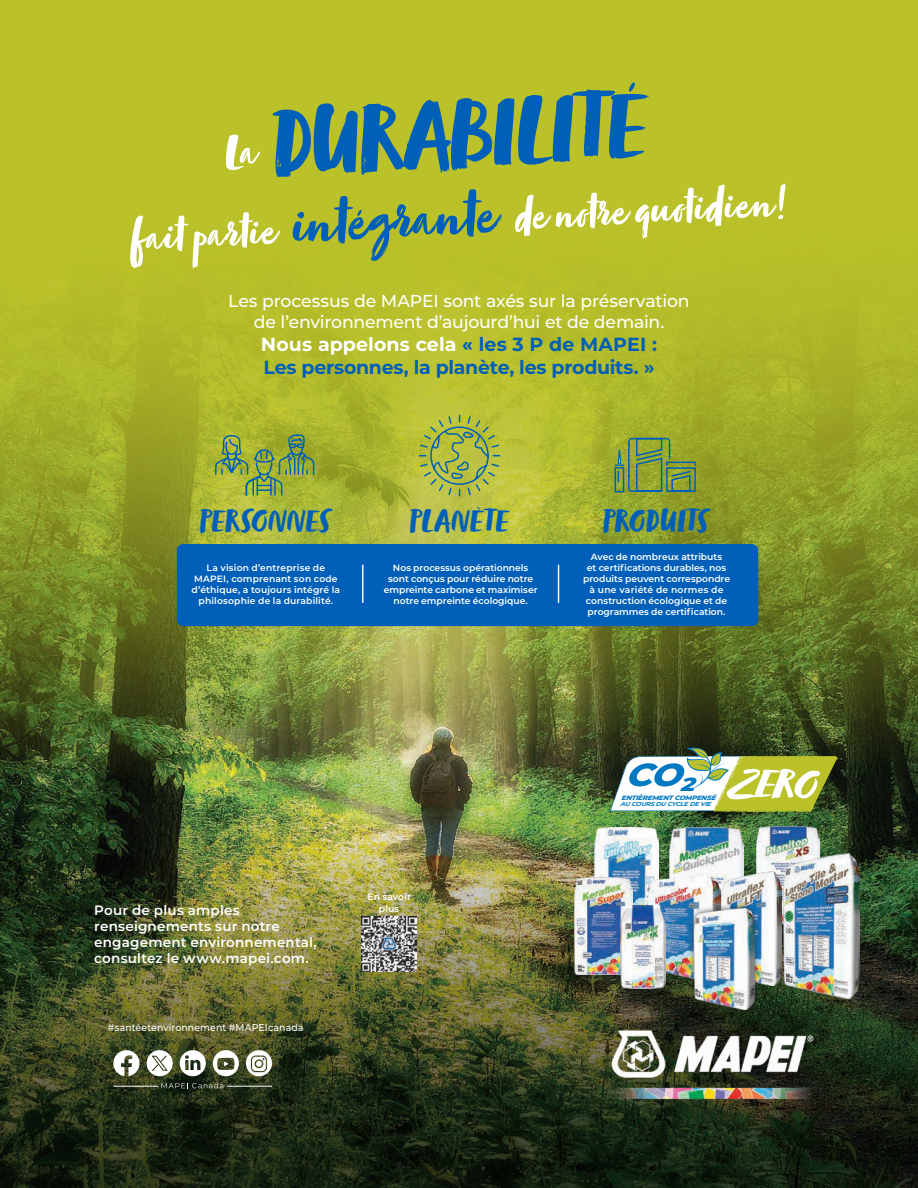
<style>
.page{position:relative;width:918px;height:1188px;background:#fff}
.page>*{position:absolute;margin:0;border:0;box-sizing:border-box;transform-origin:0 0}
.t1{font:97.5px "Zooja Pro";color:#005fb9}
.t2{font:66px "Zooja Pro";color:#005fb9}
.t3{font:49.5px/80.2px "Zooja Pro";color:#fff}
.t4{font:32.55px "Zooja Pro";letter-spacing:.03em;color:#005fb9}
.t5{font:700 18.9px/23.1px "Montserrat";letter-spacing:-.01em;color:#005fb9}
.t6{font:500 17.25px/21.1px "Montserrat";letter-spacing:-.01em;color:#fff;text-align:center}
.t7{font:600 13.5px/16.2px "Montserrat";letter-spacing:.015em;color:#fff}
.t8{font:500 9.9px "Montserrat";letter-spacing:.015em;color:#fff;scale:.94 1}
.t9{font:600 9.3px/11.1px "Montserrat";color:#fff;text-align:center}
.t10{font:600 9.15px/10.9px "Montserrat";color:#fff;text-align:center}
.t11{font:italic 800 6.45px "Montserrat";color:#0079c2;scale:1.09 1}
.t12{font:italic 700 5.85px "Montserrat";color:#0079c2;scale:1.09 1}
.s1{color:#fff}
</style>
<div class="page">
<img style="left:0;top:825px;width:918px;height:363px">
<img style="left:0;top:0;width:918px;height:825px">
<img style="left:607px;top:1025px;width:211px;height:78px">
<svg style="left:113px;top:1050px;width:27px;height:26px"></svg>
<svg style="left:180px;top:1050px;width:26px;height:26px"></svg>
<svg style="left:246px;top:1050px;width:26px;height:26px"></svg>
<svg style="left:213px;top:1050px;width:26px;height:26px"></svg>
<svg style="left:147px;top:1050px;width:26px;height:26px"></svg>
<svg style="left:162px;top:1083px;width:61px;height:5px"></svg>
<hr style="left:113px;top:1086px;width:45px;height:1px;background:#fff">
<hr style="left:227px;top:1086px;width:45px;height:1px;background:#fff">
<div style="left:177px;top:544px;width:581px;height:82px;background:#005fb9;border-radius:6px"></div>
<svg style="left:418px;top:414px;width:83px;height:83px;background:#a5b64d"></svg>
<svg style="left:214px;top:434px;width:101px;height:62px;background:#8ca648"></svg>
<svg style="left:614px;top:420px;width:83px;height:73px;background:#849e40"></svg>
<hr style="left:362px;top:565px;width:2px;height:38px;background:#fff">
<hr style="left:558px;top:565px;width:1px;height:38px;background:#fff">
<img style="left:361px;top:917px;width:55px;height:55px">
<img style="left:757px;top:826px;width:63px;height:97px">
<img style="left:669px;top:828px;width:74px;height:75px">
<img style="left:594px;top:828px;width:65px;height:78px">
<img style="left:575px;top:877px;width:58px;height:98px">
<img style="left:721px;top:871px;width:60px;height:115px">
<svg style="left:610px;top:745px;width:228px;height:68px"></svg>
<img style="left:649px;top:876px;width:71px;height:105px">
<img style="left:620px;top:906px;width:45px;height:82px">
<img style="left:784px;top:853px;width:76px;height:146px">
<div style="left:688px;top:903px;width:72px;height:112px;background:#231f20;opacity:.75"></div>
<img style="left:695px;top:909px;width:59px;height:100px">
<h1 class="t1" style="left:267px;top:85px;width:377px;rotate:-3deg">DURABILITÉ</h1>
<h2 class="t2" style="left:288px;top:186px;width:206px;rotate:-3deg">intégrante</h2>
<h3 class="t3" style="left:124px;top:123px;width:146px;text-indent:98px;rotate:-3deg">La fait partie</h3>
<h3 class="t3" style="left:512px;top:182px;width:274px;rotate:-3deg">de notre quotidien!</h3>
<h3 class="t6" style="left:228px;top:290px;width:463px">Les processus de MAPEI sont axés sur la préservation de l’environnement d’aujourd’hui et de demain.</h3>
<h3 class="t5" style="left:261px;top:332px;width:398px"><span class="s1">Nous appelons cela</span> « les 3 P de MAPEI :<br>Les personnes, la planète, les produits. »</h3>
<h3 class="t4" style="left:200px;top:501px;width:132px">PERSONNES</h3>
<h3 class="t4" style="left:409px;top:501px;width:100px">PLANÈTE</h3>
<h3 class="t4" style="left:603px;top:501px;width:107px">PRODUITS</h3>
<p class="t10" style="left:384px;top:562px;width:155px">Nos processus opérationnels sont conçus pour réduire notre empreinte carbone et maximiser notre empreinte écologique.</p>
<p class="t10" style="left:583px;top:551px;width:149px">Avec de nombreux attributs<br>et certifications durables, nos produits peuvent correspondre à une variété de normes de construction écologique et de programmes de certification.</p>
<p class="t10" style="left:192px;top:562px;width:150px">La vision d’entreprise de<br>MAPEI, comprenant son code d’éthique, a toujours intégré la philosophie de la durabilité.</p>
<h3 class="t7" style="left:94px;top:901px;width:224px">Pour de plus amples renseignements sur notre engagement environnemental, consultez le www.mapei.com.</h3>
<p class="t8" style="left:108px;top:1020px;width:210px">#santéetenvironnement #MAPEIcanada</p>
<p class="t9" style="left:367px;top:891px;width:45px">En savoir plus</p>
<p class="t11" style="left:622px;top:793px;width:88px">ENTIÈREMENT COMPENSÉ</p>
<p class="t12" style="left:620px;top:800px;width:86px">A U COURS DU CYCLE DE VIE</p>
</div>
